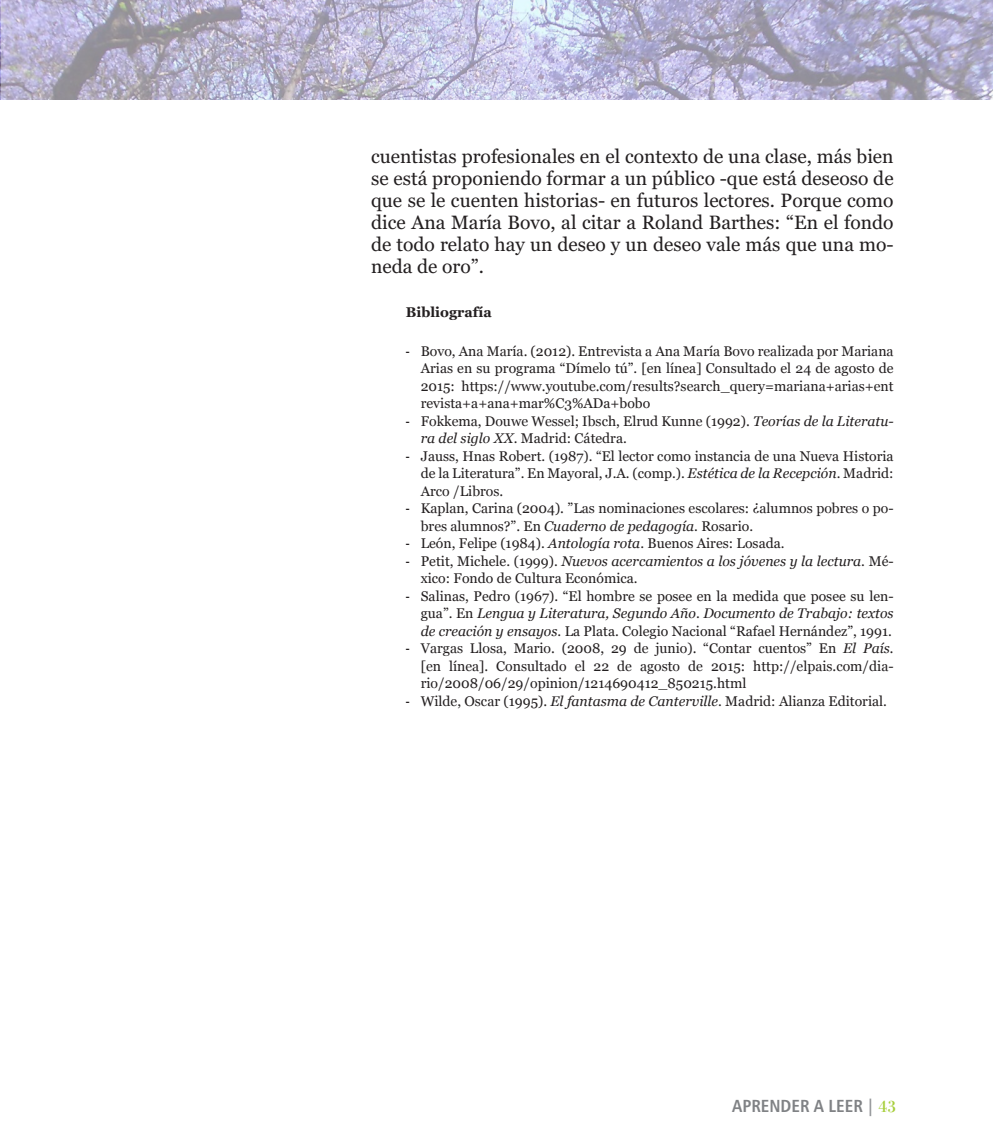
<style>
.page{position:relative;width:993px;height:1141px;background:#fff}
.page>*{position:absolute;margin:0;border:0;box-sizing:border-box;transform-origin:0 0}
.t1{font:19.25px/21.9px "Georgia 2";color:#231f20;text-align:justify}
.t2{font:17.5px "Humanist 777 BT Bold Condensed B";color:#808285}
.List_Paragraph{font:14px/17.5px "Georgia";color:#231f20;text-align:justify}
.List_Paragraph-2{font:14px/17.5px "Georgia 2";color:#231f20;text-align:justify}
.t3{font:700 14px "Georgia";color:#231f20}
.s1{font-family:"Arial Narrow"}
.s2{font-family:"Georgia 2"}
.s3{font-family:"Georgia Italic 2"}
.s4{font-family:"Georgia"}
.s5{font-family:"Bodoni BT";font-weight:700;font-stretch:condensed;color:#939598}
.s6{font-family:"Bodoni BT";color:#a6ce39}
</style>
<div class="page">
<img style="left:0;top:0;width:992px;height:99px">
<p class="t1" style="left:371px;top:146px;width:524px">cuentistas profesionales en el contexto de una clase, más bien se está proponiendo formar a un público -que está deseoso de que se le cuenten historias- en futuros lectores. Porque como dice Ana María Bovo, al citar a Roland Barthes: “En el fondo de todo relato hay un deseo y un deseo vale más que una mo&shy;neda de oro”.</p>
<p class="t3" style="left:406px;top:303px;width:87px">Bibliografía</p>
<p class="List_Paragraph" style="left:420px;top:343px;width:474px;text-indent:-15px"><span class="s1">-</span> Bovo, Ana María. (2012). Entrevista a Ana María Bovo realizada por Mariana <span class="s2">Arias en su programa “Dímelo tú”. [en línea] Consultado el 24 de agosto de </span>2015: https://www.youtube.com/results?search_query=mariana+arias+ent <span class="s2">revista+a+ana+mar%C3%ADa+bobo</span></p>
<p class="List_Paragraph" style="left:420px;top:413px;width:474px;text-indent:-15px"><span class="s1">-</span> Fokkema, Douwe Wessel; Ibsch, Elrud Kunne (1992). <span class="s3">Teorías de la Literatu&shy;ra del siglo XX</span><span class="s2">. Madrid: Cátedra.</span></p>
<p class="List_Paragraph-2" style="left:420px;top:448px;width:474px;text-indent:-15px"><span class="s1">-</span> Jauss, Hnas Robert. (1987). “El lector como instancia de una Nueva Historia de la Literatura”. En Mayoral, J.A. (comp.). <span class="s3">Estética de la Recepción</span>. Madrid:<br><span class="s4">Arco /Libros.</span></p>
<p class="List_Paragraph" style="left:420px;top:500px;width:474px;text-indent:-15px"><span class="s1">-</span> Kaplan, Carina (2004). ”Las nominaciones escolares: ¿alumnos pobres o po&shy;bres alumnos?”. En <span class="s3">Cuaderno de pedagogía</span><span class="s2">. Rosario.</span></p>
<p class="List_Paragraph-2" style="left:406px;top:535px;width:380px"><span class="s1">-</span> León, Felipe (1984). <span class="s3">Antología rota</span>. Buenos Aires: Losada.</p>
<p class="List_Paragraph-2" style="left:420px;top:553px;width:474px;text-indent:-15px"><span class="s1">-</span> Petit, Michele. (1999). <span class="s3">Nuevos acercamientos a los jóvenes y la lectura</span>. Mé&shy;xico: Fondo de Cultura Económica.</p>
<p class="List_Paragraph-2" style="left:420px;top:588px;width:474px;text-indent:-15px"><span class="s1">-</span> Salinas, Pedro (1967). “El hombre se posee en la medida que posee su len&shy;gua”. En <span class="s3">Lengua y Literatura, Segundo Año</span>. <span class="s3">Documento de Trabajo: textos de creación y ensayos</span>. La Plata. Colegio Nacional “Rafael Hernández”, 1991.</p>
<p class="List_Paragraph" style="left:420px;top:640px;width:474px;text-indent:-15px"><span class="s1">-</span> Vargas Llosa, Mario. (2008, 29 de junio). “Contar cuentos” En <span class="s3">El País. </span>[en línea]. Consultado el 22 de agosto de 2015: http://elpais.com/dia&shy;rio/2008/06/29/opinion/1214690412_850215.html</p>
<p class="List_Paragraph-2" style="left:406px;top:693px;width:482px"><span class="s1">-</span> <span class="s4">Wilde, Oscar (1995).</span> <span class="s3">El fantasma de Canterville</span>. Madrid: Alianza Editorial.</p>
<p class="t2" style="left:732px;top:1095px;width:165px">APRENDER A LEER <span class="s5">|</span> <span class="s6">43</span></p>
</div>
